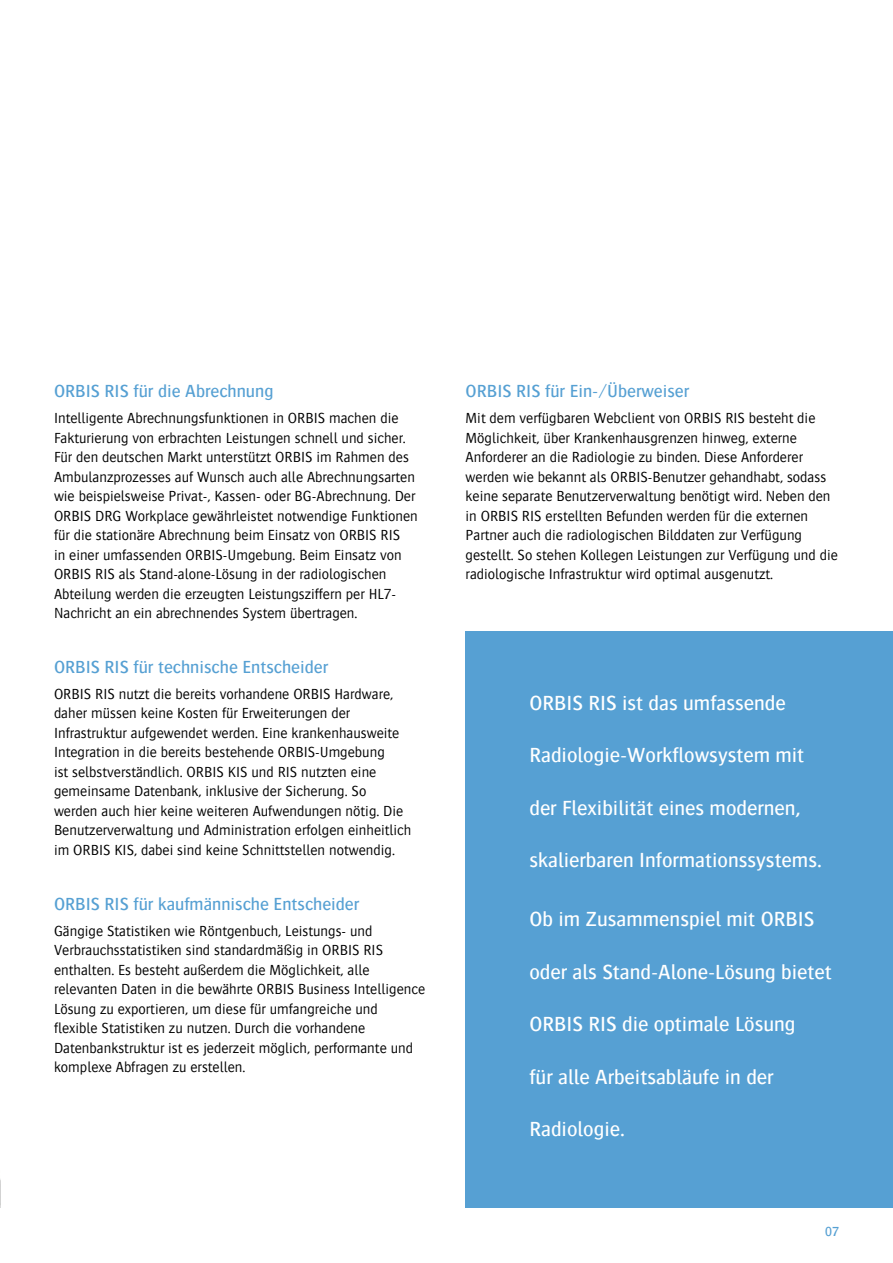
<style>
.page{position:relative;width:893px;height:1263px;background:#fff}
.page>*{position:absolute;margin:0;border:0;box-sizing:border-box;transform-origin:0 0}
.t1{font:500 21px "Bosis For Agfa";color:#fff}
.t2{font:500 18px "Bosis For Agfa";color:#56a0d3}
.t3{font:300 15px/19.5px "Bosis For Agfa";color:#000}
.t4{font:500 13.5px "Bosis For Agfa";color:#56a0d3}
</style>
<div class="page">
<div style="left:466px;top:631px;width:427px;height:577px;background:#56a0d3"></div>
<img style="left:0;top:1179px;width:1px;height:29px">
<p class="t2" style="left:54px;top:381px;width:221px">ORBIS RIS für die Abrechnung</p>
<p class="t3" style="left:54px;top:408px;width:365px">Intelligente Abrechnungsfunktionen in ORBIS machen die Fakturierung von erbrachten Leistungen schnell und sicher.<br>Für den deutschen Markt unterstützt ORBIS im Rahmen des Ambulanzprozesses auf Wunsch auch alle Abrechnungsarten wie beispielsweise Privat-, Kassen- oder BG-Abrechnung. Der ORBIS DRG Workplace gewährleistet notwendige Funktionen für die stationäre Abrechnung beim Einsatz von ORBIS RIS<br>in einer umfassenden ORBIS-Umgebung. Beim Einsatz von ORBIS RIS als Stand-alone-Lösung in der radiologischen Abteilung werden die erzeugten Leistungsziffern per HL7- Nachricht an ein abrechnendes System übertragen.</p>
<p class="t2" style="left:54px;top:657px;width:276px">ORBIS RIS für technische Entscheider</p>
<p class="t3" style="left:54px;top:684px;width:359px">ORBIS RIS nutzt die bereits vorhandene ORBIS Hardware, daher müssen keine Kosten für Erweiterungen der Infrastruktur aufgewendet werden. Eine krankenhausweite Integration in die bereits bestehende ORBIS-Umgebung<br>ist selbstverständlich. ORBIS KIS und RIS nutzten eine gemeinsame Datenbank, inklusive der Sicherung. So werden auch hier keine weiteren Aufwendungen nötig. Die Benutzerverwaltung und Administration erfolgen einheitlich im ORBIS KIS, dabei sind keine Schnittstellen notwendig.</p>
<p class="t2" style="left:54px;top:894px;width:307px">ORBIS RIS für kaufmännische Entscheider</p>
<p class="t3" style="left:54px;top:921px;width:373px">Gängige Statistiken wie Röntgenbuch, Leistungs- und Verbrauchsstatistiken sind standardmäßig in ORBIS RIS enthalten. Es besteht außerdem die Möglichkeit, alle relevanten Daten in die bewährte ORBIS Business Intelligence Lösung zu exportieren, um diese für umfangreiche und<br>flexible Statistiken zu nutzen. Durch die vorhandene Datenbankstruktur ist es jederzeit möglich, performante und komplexe Abfragen zu erstellen.</p>
<p class="t2" style="left:466px;top:381px;width:225px">ORBIS RIS für Ein-/Überweiser</p>
<p class="t3" style="left:466px;top:408px;width:374px">Mit dem verfügbaren Webclient von ORBIS RIS besteht die Möglichkeit, über Krankenhausgrenzen hinweg, externe Anforderer an die Radiologie zu binden. Diese Anforderer werden wie bekannt als ORBIS-Benutzer gehandhabt, sodass keine separate Benutzerverwaltung benötigt wird. Neben den in ORBIS RIS erstellten Befunden werden für die externen Partner auch die radiologischen Bilddaten zur Verfügung gestellt. So stehen Kollegen Leistungen zur Verfügung und die radiologische Infrastruktur wird optimal ausgenutzt.</p>
<h1 class="t1" style="left:529px;top:691px;width:258px">ORBIS RIS ist das umfassende</h1>
<h1 class="t1" style="left:529px;top:744px;width:276px">Radiologie-Workflowsystem mit</h1>
<h1 class="t1" style="left:529px;top:796px;width:273px">der Flexibilität eines modernen,</h1>
<h1 class="t1" style="left:529px;top:849px;width:294px">skalierbaren Informationssystems.</h1>
<h1 class="t1" style="left:529px;top:908px;width:286px">Ob im Zusammenspiel mit ORBIS</h1>
<h1 class="t1" style="left:529px;top:961px;width:304px">oder als Stand-Alone-Lösung bietet</h1>
<h1 class="t1" style="left:529px;top:1013px;width:268px">ORBIS RIS die optimale Lösung</h1>
<h1 class="t1" style="left:529px;top:1066px;width:246px">für alle Arbeitsabläufe in der</h1>
<h1 class="t1" style="left:529px;top:1118px;width:97px">Radiologie.</h1>
<p class="t4" style="left:825px;top:1224px;width:15px">07</p>
</div>
